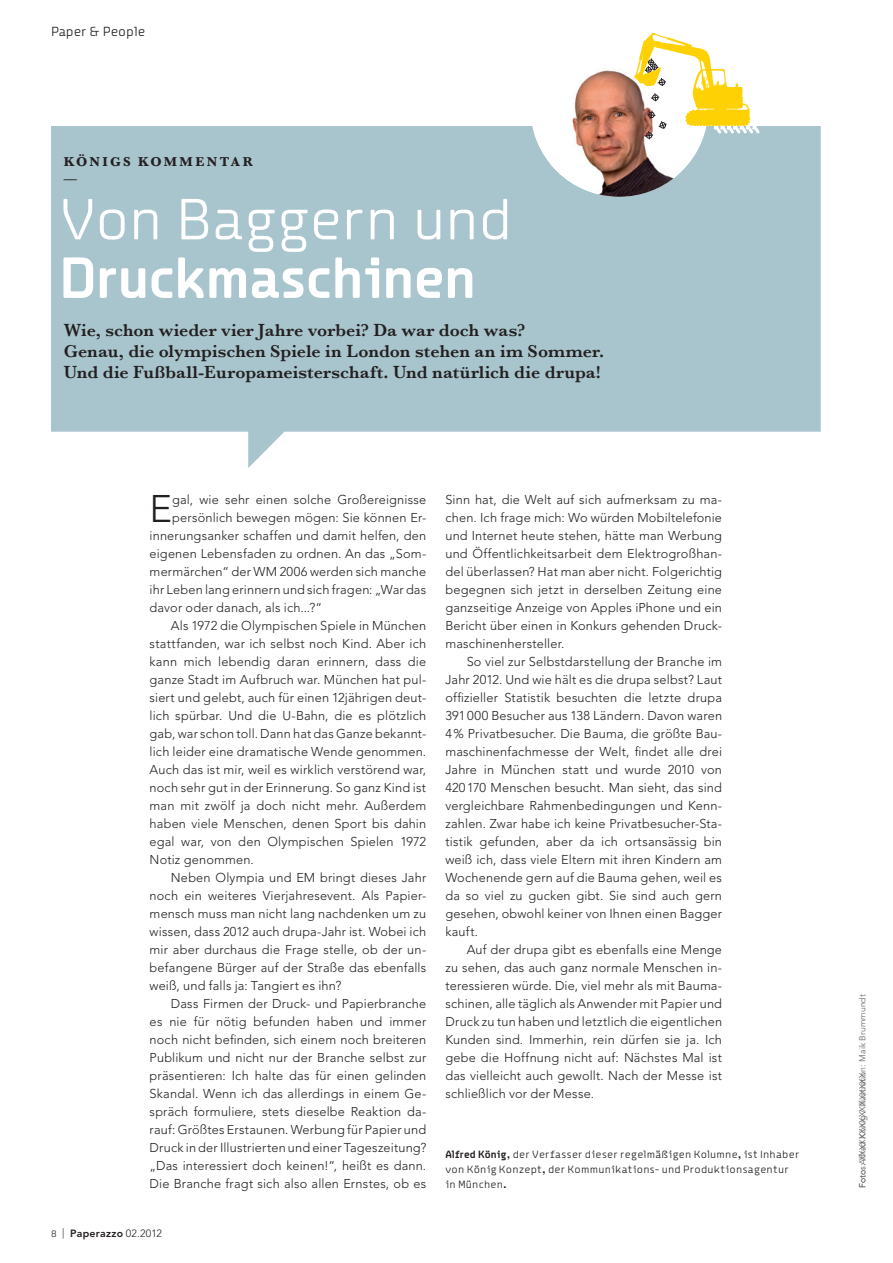
<style>
.page{position:relative;width:893px;height:1263px;background:#fff}
.page>*{position:absolute;margin:0;border:0;box-sizing:border-box;transform-origin:0 0}
.head_reg_44{font:700 66px/58.5px "Newtype Stereo Rounded";letter-spacing:-.01em;color:#fff}
.initial{font:300 38.1px "Avenir LT Std";color:#231f20}
.vorspann_semib_12{font:600 18px/21px "Baskerville";letter-spacing:.005em;color:#231f20}
.t1{font:15px "Newtype Stereo Rounded Reg";color:#231f20}
.thema_9{font:700 13.5px "Baskerville";letter-spacing:.17em;color:#231f20}
.fliess_einzug{font:300 12.75px/18px "Avenir LT Std";letter-spacing:.015em;color:#231f20;text-align:justify}
.fliess_lig_8_5{font:300 12.75px/18px "Avenir LT Std";letter-spacing:.015em;color:#231f20;text-align:justify}
.initial-2{font:300 12.75px "Avenir LT Std";letter-spacing:.015em;color:#231f20}
.new_reg_8{font:12px/15px "Newtype Stereo Rounded Reg";letter-spacing:.025em;color:#231f20}
.t2{font:800 10.5px "Avenir LT Std";letter-spacing:.025em;color:#231f20}
.credit{font:8.7px "Avenir LT Std";letter-spacing:.005em;color:#6c6d70}
.s1{font-family:"Newtype Stereo Rounded Reg";font-weight:400}
.s2{font-weight:300}
.s3{font-family:"Newtype Stereo Rounded";font-weight:700}
</style>
<div class="page">
<svg style="left:51px;top:126px;width:770px;height:342px;background:#b1cad1"></svg>
<div style="left:470px;top:126px;width:61px;height:37px;background:#a8c4cc"></div>
<div style="left:530px;top:19px;width:178px;height:178px;background:#fff;border-radius:50%"></div>
<img style="left:550px;top:70px;width:126px;height:127px">
<svg style="left:634px;top:33px;width:128px;height:107px"></svg>
<p class="t1" style="left:51px;top:23px;width:96px">Paper &amp; People</p>
<p class="thema_9" style="left:64px;top:154px;width:191px">KÖNIGS KOMMENTAR</p>
<p class="thema_9" style="left:64px;top:172px;width:15px">––</p>
<p class="head_reg_44" style="left:60px;top:189px;width:455px"><span class="s1">Von Baggern und<br></span>Druckmaschinen</p>
<p class="vorspann_semib_12" style="left:64px;top:319px;width:542px">Wie, schon wieder vier Jahre vorbei? Da war doch was?<br>Genau, die olympischen Spiele in London stehen an im Sommer.<br>Und die Fußball-Europameisterschaft. Und natürlich die drupa!</p>
<p class="initial" style="left:150px;top:486px;width:24px">E</p>
<p class="initial-2" style="left:172px;top:492px;width:255px">gal, wie sehr einen solche Großereignisse</p>
<p class="initial-2" style="left:172px;top:510px;width:256px">persönlich bewegen mögen: Sie können Er-</p>
<p class="initial-2" style="left:150px;top:528px;width:278px">innerungsanker schaffen und damit helfen, den</p>
<p class="initial-2" style="left:150px;top:546px;width:278px">eigenen Lebensfaden zu ordnen. An das „Som-</p>
<p class="initial-2" style="left:150px;top:564px;width:278px">mermärchen“ der WM 2006 werden sich manche</p>
<p class="initial-2" style="left:150px;top:582px;width:278px">ihr Leben lang erinnern und sich fragen: „War das</p>
<p class="initial-2" style="left:150px;top:600px;width:174px">davor oder danach, als ich...?“</p>
<p class="fliess_einzug" style="left:150px;top:617px;width:278px;text-indent:21px">Als 1972 die Olympischen Spiele in München stattfanden, war ich selbst noch Kind. Aber ich kann mich lebendig daran erinnern, dass die ganze Stadt im Aufbruch war. München hat pul&shy;siert und gelebt, auch für einen 12jährigen deut&shy;lich spürbar. Und die U-Bahn, die es plötzlich gab, war schon toll. Dann hat das Ganze bekannt&shy;lich leider eine dramatische Wende genommen.<br>Auch das ist mir, weil es wirklich verstörend war, noch sehr gut in der Erinnerung. So ganz Kind ist man mit zwölf ja doch nicht mehr. Außerdem haben viele Menschen, denen Sport bis dahin egal war, von den Olympischen Spielen 1972<br>Notiz genommen.</p>
<p class="fliess_einzug" style="left:150px;top:869px;width:278px;text-indent:21px">Neben Olympia und EM bringt dieses Jahr noch ein weiteres Vierjahresevent. Als Papier&shy;mensch muss man nicht lang nachdenken um zu wissen, dass 2012 auch drupa-Jahr ist. Wobei ich mir aber durchaus die Frage stelle, ob der un&shy;befangene Bürger auf der Straße das ebenfalls weiß, und falls ja: Tangiert es ihn?</p>
<p class="fliess_einzug" style="left:150px;top:995px;width:278px;text-indent:21px">Dass Firmen der Druck- und Papierbranche es nie für nötig befunden haben und immer noch nicht befinden, sich einem noch breiteren Publikum und nicht nur der Branche selbst zur präsentieren: Ich halte das für einen gelinden Skandal. Wenn ich das allerdings in einem Ge&shy;spräch formuliere, stets dieselbe Reaktion da&shy;rauf: Größtes Erstaunen. Werbung für Papier und Druck in der Illustrierten und einer Tageszeitung? „Das interessiert doch keinen!“, heißt es dann.</p>
<p class="fliess_lig_8_5" style="left:150px;top:1175px;width:278px">Die Branche fragt sich also allen Ernstes, ob es</p>
<p class="t2" style="left:51px;top:1227px;width:112px"><span class="s1">8</span> <span class="s2">|</span> Paperazzo <span class="s2">02.2012</span></p>
<p class="fliess_lig_8_5" style="left:445px;top:491px;width:278px">Sinn hat, die Welt auf sich aufmerksam zu ma&shy;chen. Ich frage mich: Wo würden Mobiltelefonie und Internet heute stehen, hätte man Werbung und Öffentlichkeitsarbeit dem Elektrogroßhan&shy;del überlassen? Hat man aber nicht. Folgerichtig begegnen sich jetzt in derselben Zeitung eine ganzseitige Anzeige von Apples iPhone und ein Bericht über einen in Konkurs gehenden Druck&shy;maschinenhersteller.</p>
<p class="fliess_einzug" style="left:445px;top:653px;width:278px;text-indent:21px">So viel zur Selbstdarstellung der Branche im Jahr 2012. Und wie hält es die drupa selbst? Laut offizieller Statistik besuchten die letzte drupa 391000 Besucher aus 138 Ländern. Davon waren 4% Privatbesucher. Die Bauma, die größte Bau&shy;maschinenfachmesse der Welt, findet alle drei Jahre in München statt und wurde 2010 von 420170 Menschen besucht. Man sieht, das sind vergleichbare Rahmenbedingungen und Kenn&shy;zahlen. Zwar habe ich keine Privatbesucher-Sta&shy;tistik gefunden, aber da ich ortsansässig bin weiß ich, dass viele Eltern mit ihren Kindern am Wochenende gern auf die Bauma gehen, weil es da so viel zu gucken gibt. Sie sind auch gern gesehen, obwohl keiner von Ihnen einen Bagger kauft.</p>
<p class="fliess_einzug" style="left:445px;top:941px;width:278px;text-indent:21px">Auf der drupa gibt es ebenfalls eine Menge zu sehen, das auch ganz normale Menschen in&shy;teressieren würde. Die, viel mehr als mit Bauma&shy;schinen, alle täglich als Anwender mit Papier und Druck zu tun haben und letztlich die eigentlichen Kunden sind. Immerhin, rein dürfen sie ja. Ich gebe die Hoffnung nicht auf: Nächstes Mal ist das vielleicht auch gewollt. Nach der Messe ist schließlich vor der Messe.</p>
<p class="new_reg_8" style="left:445px;top:1147px;width:355px"><span class="s3">Alfred König</span>, der Verfasser dieser regelmäßigen Kolumne, ist Inhaber von König Konzept, der Kommunikations- und Produktionsagentur in München.</p>
<p class="credit" style="left:857px;top:1188px;width:195px;rotate:-90deg">Foto: Alfred König / Illustration: Maik Brummundt</p>
<p class="credit" style="left:857px;top:1170px;width:99px;rotate:-90deg">s: XXXXXXXXXXXXXXXX</p>
</div>
